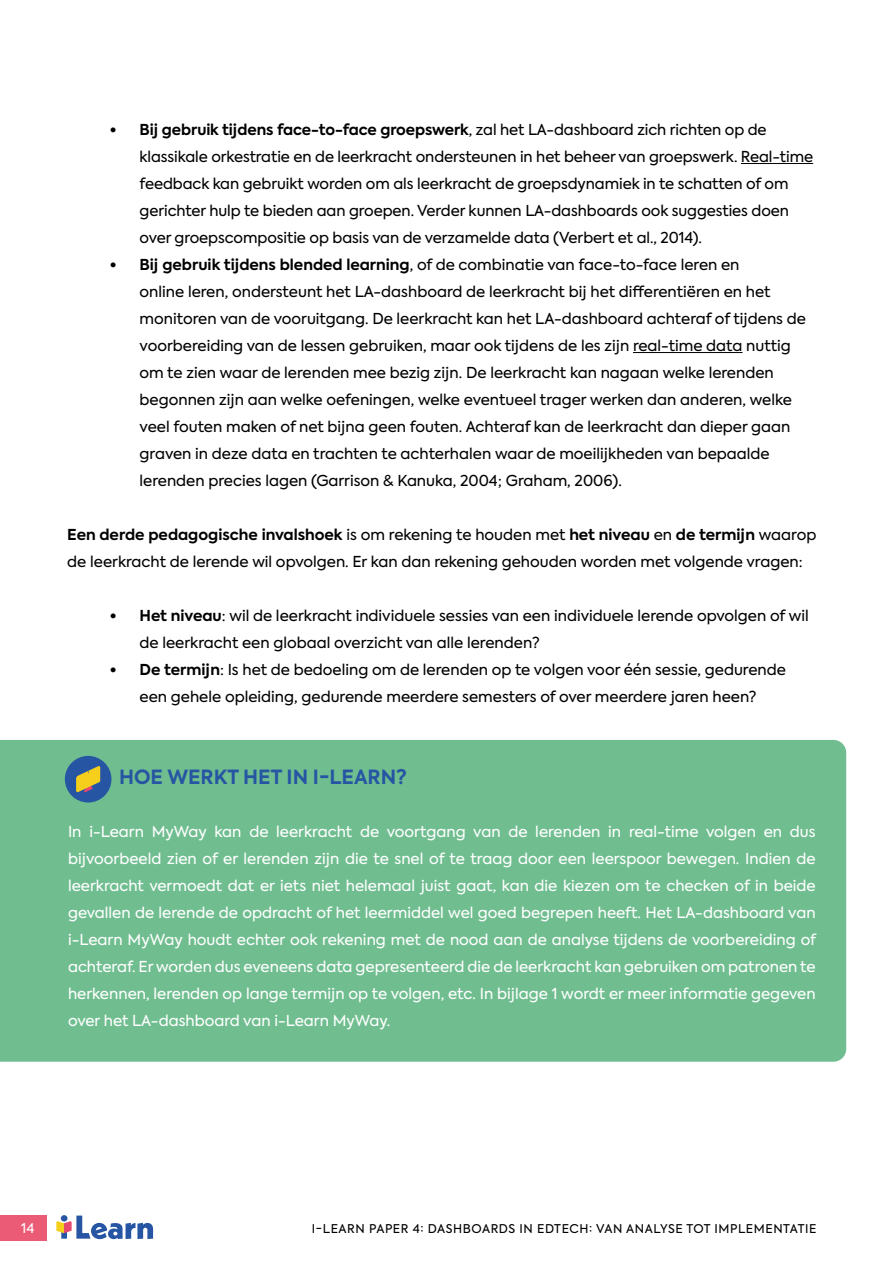
<style>
.page{position:relative;width:893px;height:1263px;background:#fff}
.page>*{position:absolute;margin:0;border:0;box-sizing:border-box;transform-origin:0 0}
.t1{font:700 19.5px "Axiforma";color:#2655a3}
.t2{font:15px/27px "Axiforma";color:#000}
.t3{font:15px/27px "Axiforma";color:#fff;text-align:justify}
.t4{font:13.5px "Axiforma";color:#fff}
.t5{font:12px "Axiforma";letter-spacing:.05em;color:#000}
.s1{font-weight:700}
</style>
<div class="page">
<div style="left:0;top:1215px;width:47px;height:26px;background:#eb5b76"></div>
<svg style="left:56px;top:1215px;width:97px;height:24px"></svg>
<hr style="left:741px;top:163px;width:72px;height:1px;background:#000">
<hr style="left:633px;top:352px;width:109px;height:1px;background:#000">
<div style="left:0;top:740px;width:846px;height:322px;background:#70be90"></div>
<div style="left:65px;top:756px;width:46px;height:46px;background:#2655a3;border-radius:50%"></div>
<svg style="left:76px;top:766px;width:24px;height:27px"></svg>
<p class="t2" style="left:140px;top:116px;width:675px;text-indent:-30px"><span class="s1">• Bij gebruik tijdens face-to-face groepswerk</span>, zal het LA-dashboard zich richten op de klassikale orkestratie en de leerkracht ondersteunen in het beheer van groepswerk. Real-time feedback kan gebruikt worden om als leerkracht de groepsdynamiek in te schatten of om gerichter hulp te bieden aan groepen. Verder kunnen LA-dashboards ook suggesties doen over groepscompositie op basis van de verzamelde data (Verbert et al., 2014).</p>
<p class="t2" style="left:140px;top:251px;width:668px;text-indent:-30px"><span class="s1">• Bij gebruik tijdens blended learning</span>, of de combinatie van face-to-face leren en<br>online leren, ondersteunt het LA-dashboard de leerkracht bij het differentiëren en het monitoren van de vooruitgang. De leerkracht kan het LA-dashboard achteraf of tijdens de voorbereiding van de lessen gebruiken, maar ook tijdens de les zijn real-time data nuttig om te zien waar de lerenden mee bezig zijn. De leerkracht kan nagaan welke lerenden begonnen zijn aan welke oefeningen, welke eventueel trager werken dan anderen, welke veel fouten maken of net bijna geen fouten. Achteraf kan de leerkracht dan dieper gaan graven in deze data en trachten te achterhalen waar de moeilijkheden van bepaalde lerenden precies lagen (Garrison &amp; Kanuka, 2004; Graham, 2006).</p>
<p class="t2" style="left:67px;top:521px;width:751px"><span class="s1">Een derde pedagogische invalshoek</span> is om rekening te houden met <span class="s1">het niveau</span> en <span class="s1">de termijn</span> waarop de leerkracht de lerende wil opvolgen. Er kan dan rekening gehouden worden met volgende vragen:</p>
<p class="t2" style="left:140px;top:602px;width:671px;text-indent:-30px"><span class="s1">• Het niveau</span>: wil de leerkracht individuele sessies van een individuele lerende opvolgen of wil de leerkracht een globaal overzicht van alle lerenden?</p>
<p class="t2" style="left:110px;top:656px;width:678px;text-align:center"><span class="s1">• De termijn</span>: Is het de bedoeling om de lerenden op te volgen voor één sessie, gedurende een gehele opleiding, gedurende meerdere semesters of over meerdere jaren heen?</p>
<h1 class="t1" style="left:119px;top:763px;width:289px">HOE WERKT HET IN I-LEARN?</h1>
<p class="t3" style="left:68px;top:818px;width:750px">In i-Learn MyWay kan de leerkracht de voortgang van de lerenden in real-time volgen en dus bijvoorbeeld zien of er lerenden zijn die te snel of te traag door een leerspoor bewegen. Indien de leerkracht vermoedt dat er iets niet helemaal juist gaat, kan die kiezen om te checken of in beide gevallen de lerende de opdracht of het leermiddel wel goed begrepen heeft. Het LA-dashboard van i-Learn MyWay houdt echter ook rekening met de nood aan de analyse tijdens de voorbereiding of achteraf. Er worden dus eveneens data gepresenteerd die de leerkracht kan gebruiken om patronen te herkennen, lerenden op lange termijn op te volgen, etc. In bijlage 1 wordt er meer informatie gegeven over het LA-dashboard van i-Learn MyWay.</p>
<p class="t4" style="left:21px;top:1220px;width:15px">14</p>
<p class="t5" style="left:312px;top:1221px;width:506px">I-LEARN PAPER 4: DASHBOARDS IN EDTECH: VAN ANALYSE TOT IMPLEMENTATIE</p>
</div>
